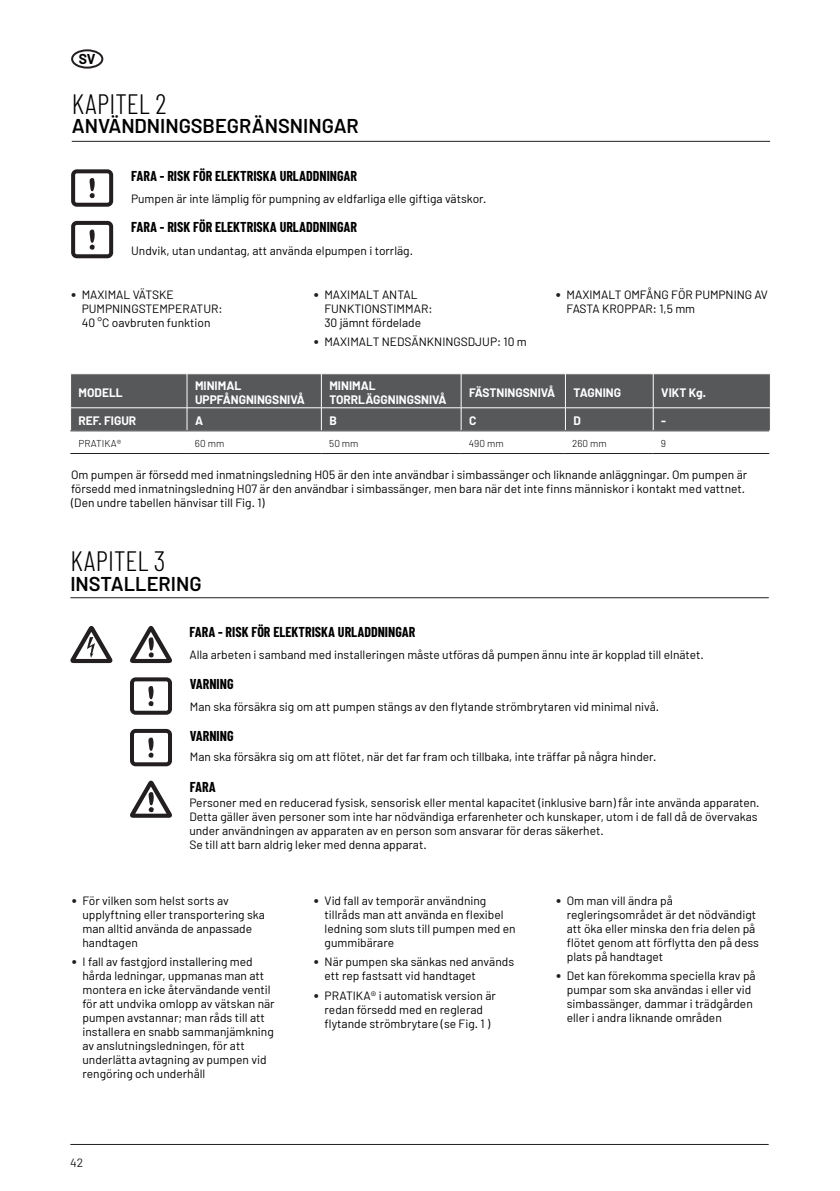
<style>
.page{position:relative;width:840px;height:1191px;background:#fff}
.page>*{position:absolute;margin:0;border:0;box-sizing:border-box;transform-origin:0 0}
.t1{font:300 28px "Barlow Condensed";color:#000}
.t2{font:600 20px "Barlow";color:#000}
.t3{font:700 14px "Barlow Condensed";color:#000}
.t4{font:700 14px "Barlow";color:#000}
.t5{font:12px/14px "Barlow";color:#000}
.t6{font:700 12px/14.4px "Barlow";color:#fff}
.t7{font:12px "Barlow";color:#231f20}
.t8{font:300 10px "Barlow";color:#000}
.s1{font-family:"DIN Pro";color:#231f20}
</style>
<div class="page">
<hr style="left:70px;top:1144px;width:698px;height:1px;background:#231f20">
<div style="left:71px;top:49px;width:32px;height:20px;border:2px solid #231f20;border-radius:50%"></div>
<hr style="left:70px;top:597px;width:698px;height:1px;background:#231f20">
<svg style="left:130px;top:780px;width:42px;height:37px"></svg>
<svg style="left:71px;top:169px;width:42px;height:38px"></svg>
<svg style="left:71px;top:221px;width:42px;height:37px"></svg>
<svg style="left:130px;top:626px;width:42px;height:37px"></svg>
<svg style="left:70px;top:626px;width:43px;height:37px"></svg>
<hr style="left:72px;top:141px;width:697px;height:1px;background:#231f20">
<svg style="left:130px;top:677px;width:42px;height:37px"></svg>
<svg style="left:130px;top:729px;width:42px;height:37px"></svg>
<svg style="left:70px;top:374px;width:700px;height:58px;background:#5d5e60"></svg>
<hr style="left:70px;top:430px;width:117px;height:1px;background:#231f20">
<hr style="left:187px;top:430px;width:134px;height:1px;background:#231f20">
<hr style="left:321px;top:430px;width:139px;height:1px;background:#231f20">
<hr style="left:460px;top:430px;width:104px;height:1px;background:#231f20">
<hr style="left:564px;top:430px;width:88px;height:1px;background:#231f20">
<hr style="left:652px;top:430px;width:116px;height:1px;background:#231f20">
<hr style="left:70px;top:453px;width:117px;height:1px;background:#231f20">
<hr style="left:187px;top:453px;width:134px;height:1px;background:#231f20">
<hr style="left:321px;top:453px;width:139px;height:1px;background:#231f20">
<hr style="left:460px;top:453px;width:104px;height:1px;background:#231f20">
<hr style="left:564px;top:453px;width:88px;height:1px;background:#231f20">
<hr style="left:652px;top:453px;width:116px;height:1px;background:#231f20">
<p class="t4" style="left:79px;top:51px;width:18px">SV</p>
<h1 class="t1" style="left:72px;top:87px;width:96px">KAPITEL 2</h1>
<h2 class="t2" style="left:72px;top:114px;width:288px">ANVÄNDNINGSBEGRÄNSNINGAR</h2>
<p class="t3" style="left:131px;top:167px;width:227px">FARA - RISK FÖR ELEKTRISKA URLADDNINGAR</p>
<p class="t3" style="left:131px;top:219px;width:227px">FARA - RISK FÖR ELEKTRISKA URLADDNINGAR</p>
<p class="t5" style="left:131px;top:191px;width:357px">Pumpen är inte lämplig för pumpning av eldfarliga elle giftiga vätskor.</p>
<p class="t5" style="left:131px;top:243px;width:283px">Undvik, utan undantag, att använda elpumpen i torrläg.</p>
<p class="t5" style="left:82px;top:287px;width:142px;text-indent:-11px"><span class="s1">•</span> MAXIMAL VÄTSKE<br>PUMPNINGSTEMPERATUR:<br>40 °C oavbruten funktion</p>
<p class="t5" style="left:324px;top:287px;width:109px;text-indent:-11px"><span class="s1">•</span> MAXIMALT ANTAL<br>FUNKTIONSTIMMAR:<br>30 jämnt fördelade</p>
<p class="t5" style="left:313px;top:335px;width:215px"><span class="s1">•</span> MAXIMALT NEDSÄNKNINGSDJUP: 10 m</p>
<p class="t5" style="left:566px;top:287px;width:203px;text-indent:-11px"><span class="s1">•</span> MAXIMALT OMFÅNG FÖR PUMPNING AV<br>FASTA KROPPAR: 1,5 mm</p>
<p class="t6" style="left:79px;top:385px;width:46px">MODELL</p>
<p class="t6" style="left:195px;top:378px;width:111px">MINIMAL<br>UPPFÅNGNINGSNIVÅ</p>
<p class="t6" style="left:329px;top:378px;width:119px">MINIMAL<br>TORRLÄGGNINGSNIVÅ</p>
<p class="t6" style="left:469px;top:385px;width:88px">FÄSTNINGSNIVÅ</p>
<p class="t6" style="left:573px;top:385px;width:49px">TAGNING</p>
<p class="t6" style="left:661px;top:385px;width:46px">VIKT Kg.</p>
<p class="t6" style="left:79px;top:413px;width:59px">REF. FIGUR</p>
<p class="t6" style="left:195px;top:413px;width:10px">A</p>
<p class="t6" style="left:329px;top:413px;width:9px">B</p>
<p class="t6" style="left:469px;top:413px;width:9px">C</p>
<p class="t6" style="left:573px;top:413px;width:9px">D</p>
<p class="t6" style="left:661px;top:413px;width:6px">-</p>
<p class="t8" style="left:78px;top:437px;width:44px">PRATIKA®</p>
<p class="t8" style="left:195px;top:437px;width:31px">60 mm</p>
<p class="t8" style="left:329px;top:437px;width:31px">50 mm</p>
<p class="t8" style="left:468px;top:437px;width:36px">490 mm</p>
<p class="t8" style="left:572px;top:437px;width:36px">260 mm</p>
<p class="t8" style="left:660px;top:437px;width:7px">9</p>
<p class="t5" style="left:71px;top:468px;width:677px">Om pumpen är försedd med inmatningsledning H05 är den inte användbar i simbassänger och liknande anläggningar. Om pumpen är försedd med inmatningsledning H07 är den användbar i simbassänger, men bara när det inte finns människor i kontakt med vattnet. (Den undre tabellen hänvisar till Fig. 1)</p>
<h1 class="t1" style="left:70px;top:543px;width:97px">KAPITEL 3</h1>
<h2 class="t2" style="left:70px;top:571px;width:132px">INSTALLERING</h2>
<p class="t3" style="left:189px;top:623px;width:227px">FARA - RISK FÖR ELEKTRISKA URLADDNINGAR</p>
<p class="t5" style="left:189px;top:648px;width:515px">Alla arbeten i samband med installeringen måste utföras då pumpen ännu inte är kopplad till elnätet.</p>
<p class="t3" style="left:190px;top:675px;width:45px">VARNING</p>
<p class="t5" style="left:190px;top:699px;width:470px">Man ska försäkra sig om att pumpen stängs av den flytande strömbrytaren vid minimal nivå.</p>
<p class="t5" style="left:190px;top:749px;width:468px">Man ska försäkra sig om att flötet, när det far fram och tillbaka, inte träffar på några hinder.</p>
<p class="t3" style="left:190px;top:727px;width:45px">VARNING</p>
<p class="t3" style="left:190px;top:778px;width:27px">FARA</p>
<p class="t5" style="left:189px;top:795px;width:571px">Personer med en reducerad fysisk, sensorisk eller mental kapacitet (inklusive barn) får inte använda apparaten.<br>Detta gäller även personer som inte har nödvändiga erfarenheter och kunskaper, utom i de fall då de övervakas under användningen av apparaten av en person som ansvarar för deras säkerhet.<br>Se till att barn aldrig leker med denna apparat.</p>
<p class="t5" style="left:82px;top:893px;width:184px;text-indent:-11px"><span class="s1">•</span> För vilken som helst sorts av upplyftning eller transportering ska man alltid använda de anpassade handtagen</p>
<p class="t5" style="left:82px;top:954px;width:193px;text-indent:-11px"><span class="s1">•</span> I fall av fastgjord installering med hårda ledningar, uppmanas man att montera en icke återvändande ventil för att undvika omlopp av vätskan när pumpen avstannar; man råds till att installera en snabb sammanjämkning av anslutningsledningen, för att underlätta avtagning av pumpen vid rengöring och underhåll</p>
<p class="t7" style="left:70px;top:1154px;width:15px">42</p>
<p class="t5" style="left:324px;top:893px;width:192px;text-indent:-11px"><span class="s1">•</span> Vid fall av temporär användning tillråds man att använda en flexibel ledning som sluts till pumpen med en gummibärare</p>
<p class="t5" style="left:324px;top:954px;width:191px;text-indent:-11px"><span class="s1">•</span> När pumpen ska sänkas ned används ett rep fastsatt vid handtaget</p>
<p class="t5" style="left:313px;top:988px;width:184px;text-align:center"><span class="s1">•</span> PRATIKA® i automatisk version är redan försedd med en reglerad flytande strömbrytare (se Fig. 1 )</p>
<p class="t5" style="left:566px;top:893px;width:193px;text-indent:-11px"><span class="s1">•</span> Om man vill ändra på regleringsområdet är det nödvändigt att öka eller minska den fria delen på flötet genom att förflytta den på dess plats på handtaget</p>
<p class="t5" style="left:566px;top:968px;width:190px;text-indent:-11px"><span class="s1">•</span> Det kan förekomma speciella krav på pumpar som ska användas i eller vid simbassänger, dammar i trädgården eller i andra liknande områden</p>
</div>
